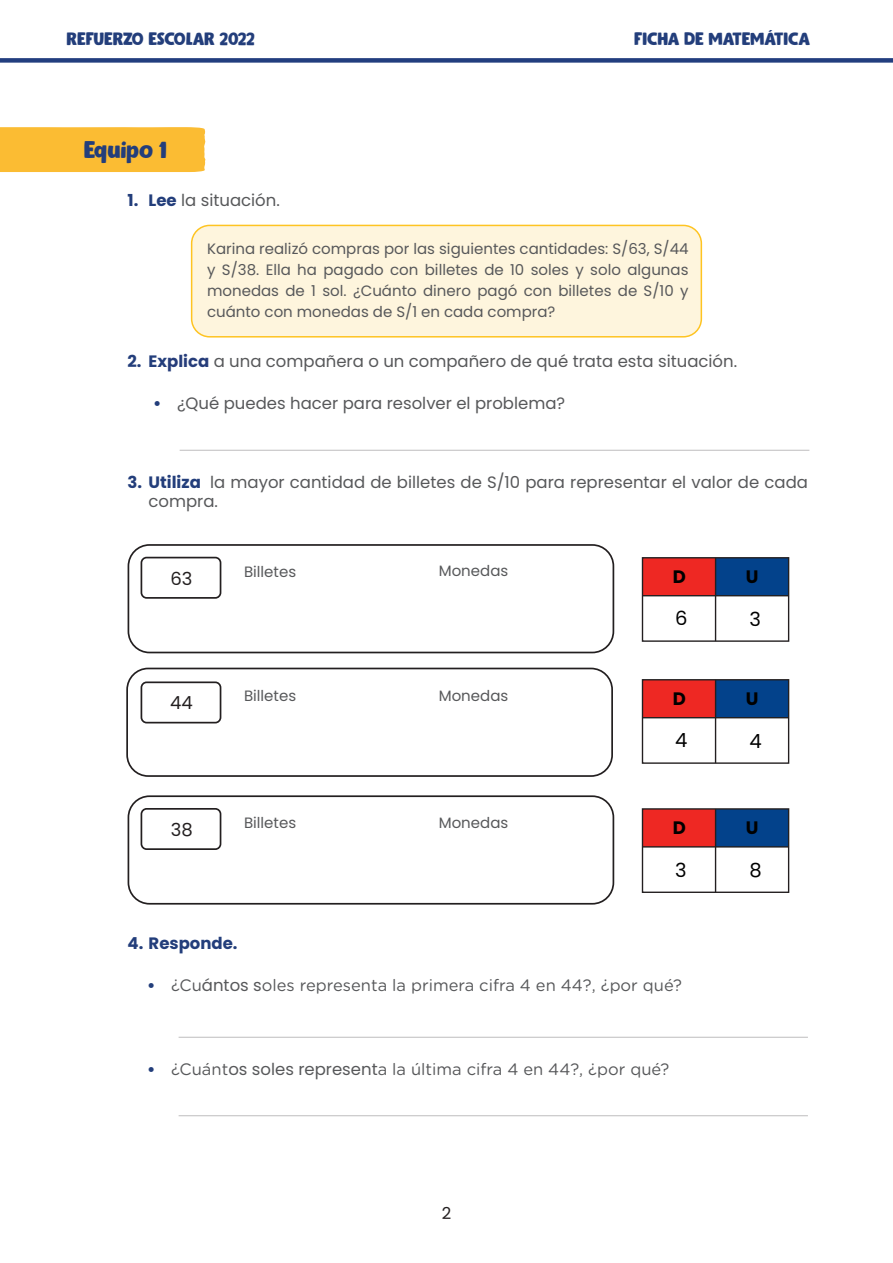
<style>
.page{position:relative;width:893px;height:1263px;background:#fff}
.page>*{position:absolute;margin:0;border:0;box-sizing:border-box;transform-origin:0 0}
.Subtitulo_Poppins{font:24px "Gumbo DEMO";color:#233e7b}
.Cuerpo_de_texto_alin{font:19.5px "Poppins";color:#000}
.t1{font:18px "Gumbo DEMO";color:#233e7b}
.t2{font:18px "Poppins";color:#231f20}
.t3{font:700 18px "Poppins";color:#000}
.Cuerpo_de_texto_alin-2{font:16.5px/19.8px "Poppins";color:#57585a}
.Cuerpo_de_texto_alin-3{font:16.5px "Gotham Rounded";color:#57585a}
.Cuerpo_de_texto_alin-4{font:700 16.5px "Poppins";color:#233e7b}
.t4{font:16.5px "Poppins";color:#231f20}
.Texto_base{font:15px/21px "Poppins";color:#57585a;text-align:justify}
.s1{font-weight:700;color:#233e7b}
.s2{font-weight:700;color:#263d7a}
.s3{font-family:"Poppins";font-weight:700;color:#233e7b}
.s4{font-family:"Poppins"}
</style>
<div class="page">
<div style="left:0;top:58px;width:893px;height:5px;background:#223e7f"></div>
<div style="left:0;top:128px;width:205px;height:44px;background:#fbbc33"></div>
<div style="left:192px;top:225px;width:509px;height:112px;background:#fef5dd;border-radius:18px"></div>
<div style="left:191px;top:225px;width:511px;height:113px;border:2px solid #fec422;border-radius:18px"></div>
<hr style="left:180px;top:450px;width:629px;height:1px;background:#231f20">
<hr style="left:179px;top:1037px;width:629px;height:1px;background:#231f20">
<hr style="left:179px;top:1115px;width:629px;height:1px;background:#231f20">
<div style="left:128px;top:544px;width:486px;height:109px;border:2px solid #231f20;border-radius:21px"></div>
<div style="left:126px;top:668px;width:487px;height:109px;border:2px solid #231f20;border-radius:21px"></div>
<div style="left:128px;top:795px;width:486px;height:110px;border:2px solid #231f20;border-radius:21px"></div>
<div style="left:141px;top:557px;width:80px;height:42px;border:2px solid #231f20;border-radius:5px"></div>
<div style="left:141px;top:681px;width:80px;height:42px;border:2px solid #231f20;border-radius:5px"></div>
<div style="left:141px;top:808px;width:80px;height:42px;border:2px solid #231f20;border-radius:5px"></div>
<div style="left:642px;top:558px;width:74px;height:38px;background:#ee2823"></div>
<div style="left:716px;top:558px;width:73px;height:38px;background:#03428b"></div>
<div style="left:642px;top:557px;width:147px;height:85px;border:1px solid #231f20"></div>
<hr style="left:642px;top:595px;width:147px;height:1px;background:#231f20">
<hr style="left:715px;top:558px;width:1px;height:83px;background:#231f20">
<div style="left:642px;top:680px;width:74px;height:38px;background:#ee2823"></div>
<div style="left:716px;top:680px;width:73px;height:38px;background:#03428b"></div>
<div style="left:642px;top:679px;width:147px;height:85px;border:1px solid #231f20"></div>
<hr style="left:642px;top:717px;width:147px;height:1px;background:#231f20">
<hr style="left:715px;top:680px;width:1px;height:83px;background:#231f20">
<div style="left:642px;top:809px;width:74px;height:38px;background:#ee2823"></div>
<div style="left:716px;top:809px;width:73px;height:38px;background:#03428b"></div>
<div style="left:642px;top:808px;width:147px;height:85px;border:1px solid #231f20"></div>
<hr style="left:642px;top:846px;width:147px;height:1px;background:#231f20">
<hr style="left:715px;top:809px;width:1px;height:83px;background:#231f20">
<p class="t1" style="left:67px;top:29px;width:190px">REFUERZO ESCOLAR 2022</p>
<p class="t1" style="left:634px;top:29px;width:177px">FICHA DE MATEMÁTICA</p>
<p class="Subtitulo_Poppins" style="left:84px;top:137px;width:85px">Equipo 1</p>
<p class="Cuerpo_de_texto_alin-2" style="left:128px;top:191px;width:154px"><span class="s1">1. Lee</span> la situación.</p>
<p class="Texto_base" style="left:207px;top:238px;width:483px">Karina realizó compras por las siguientes cantidades: S/63, S/44 y S/38. Ella ha pagado con billetes de 10 soles y solo algunas monedas de 1 sol. ¿Cuánto dinero pagó con billetes de S/10 y cuánto con monedas de S/1 en cada compra?</p>
<p class="Cuerpo_de_texto_alin-2" style="left:128px;top:351px;width:611px"><span class="s1">2. Ex</span><span class="s2">plica</span> a una compañera o un compañero de qué trata esta situación.</p>
<p class="Cuerpo_de_texto_alin-2" style="left:153px;top:394px;width:414px"><span class="s1">•</span> ¿Qué puedes hacer para resolver el problema?</p>
<p class="Cuerpo_de_texto_alin-2" style="left:149px;top:472px;width:661px;text-indent:-21px"><span class="s1">3. Utiliza</span> la mayor cantidad de billetes de S/10 para representar el valor de cada compra.</p>
<p class="t2" style="left:171px;top:568px;width:24px">63</p>
<p class="Texto_base" style="left:244px;top:561px;width:54px">Billetes</p>
<p class="Texto_base" style="left:439px;top:561px;width:71px">Monedas</p>
<p class="t3" style="left:673px;top:566px;width:15px">D</p>
<p class="t3" style="left:746px;top:566px;width:14px">U</p>
<p class="Cuerpo_de_texto_alin" style="left:675px;top:607px;width:14px">6</p>
<p class="Cuerpo_de_texto_alin" style="left:749px;top:607px;width:13px">3</p>
<p class="t2" style="left:170px;top:693px;width:24px">44</p>
<p class="Texto_base" style="left:244px;top:686px;width:54px">Billetes</p>
<p class="Texto_base" style="left:439px;top:685px;width:71px">Monedas</p>
<p class="t3" style="left:673px;top:688px;width:15px">D</p>
<p class="t3" style="left:746px;top:688px;width:14px">U</p>
<p class="Cuerpo_de_texto_alin" style="left:675px;top:729px;width:14px">4</p>
<p class="Cuerpo_de_texto_alin" style="left:749px;top:729px;width:14px">4</p>
<p class="t2" style="left:171px;top:819px;width:23px">38</p>
<p class="Texto_base" style="left:244px;top:812px;width:54px">Billetes</p>
<p class="Texto_base" style="left:439px;top:812px;width:71px">Monedas</p>
<p class="t3" style="left:673px;top:817px;width:15px">D</p>
<p class="t3" style="left:746px;top:817px;width:14px">U</p>
<p class="Cuerpo_de_texto_alin" style="left:675px;top:858px;width:13px">3</p>
<p class="Cuerpo_de_texto_alin" style="left:749px;top:859px;width:14px">8</p>
<p class="Cuerpo_de_texto_alin-4" style="left:128px;top:933px;width:111px">4. Responde.</p>
<p class="Cuerpo_de_texto_alin-3" style="left:147px;top:974px;width:536px"><span class="s3">•</span> ¿Cu<span class="s4">ántos s</span>oles representa la primera cifra 4 en 44?, ¿por qué?</p>
<p class="Cuerpo_de_texto_alin-3" style="left:147px;top:1058px;width:524px"><span class="s3">•</span> ¿Cuánt<span class="s4">os soles represent</span>a la última cifra 4 en 44?, ¿por qué?</p>
<p class="t4" style="left:442px;top:1203px;width:11px">2</p>
</div>
